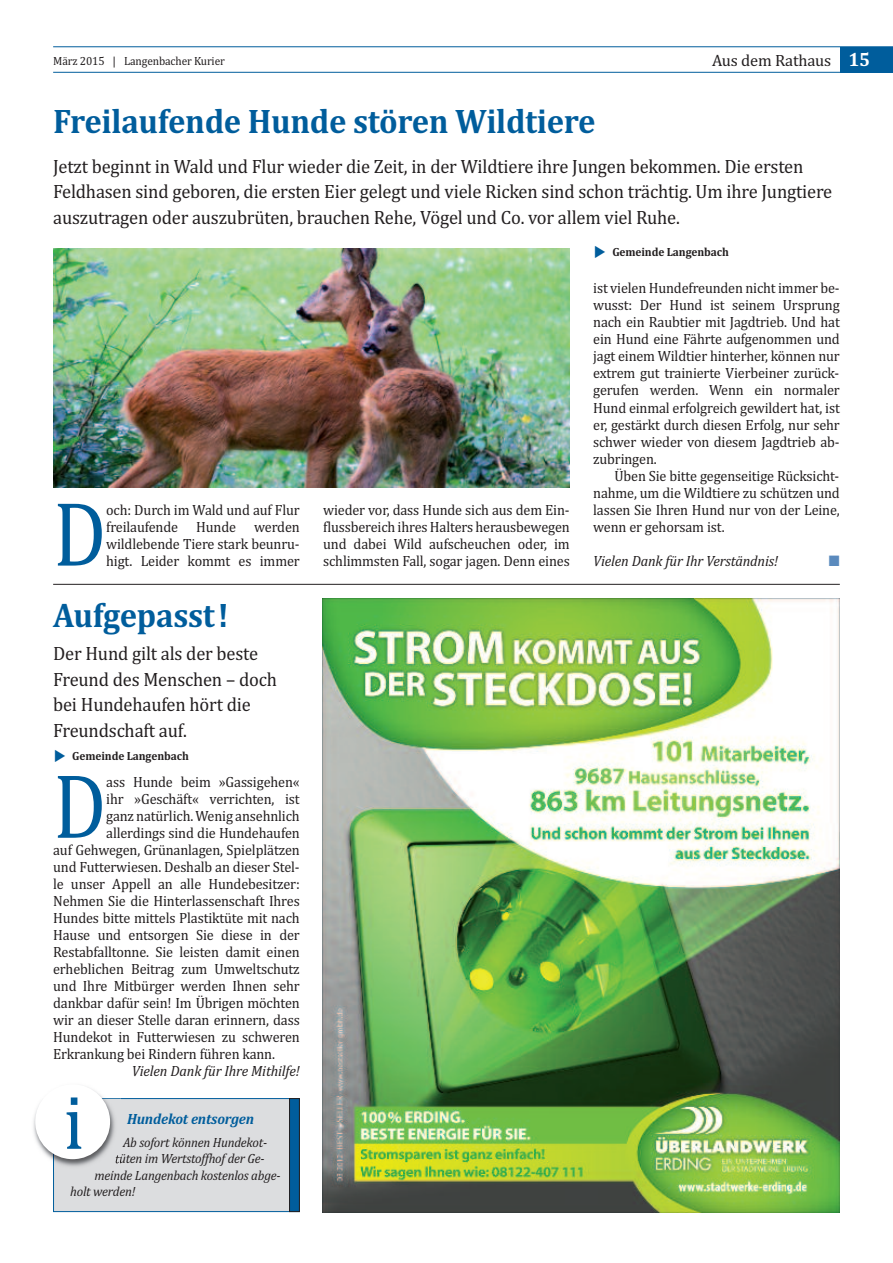
<style>
.page{position:relative;width:893px;height:1263px;background:#fff}
.page>*{position:absolute;margin:0;border:0;box-sizing:border-box;transform-origin:0 0}
.t1{font:92.7px "Cambria";color:#005d9c;scale:.87 1}
.t2{font:78px "Cambria";color:#005d9c;scale:.95 1}
.t3{font:700 34.5px "Cambria";letter-spacing:-.01em;color:#005d9c;scale:.95 1}
.t4{font:19.5px/25.5px "Cambria";letter-spacing:-.01em;color:#231f20;scale:.95 1}
.t5{font:16.5px "Cambria";letter-spacing:-.01em;color:#231f20}
.t6{font:15px/17px "Cambria";letter-spacing:-.01em;color:#231f20;text-align:justify;scale:.95 1}
.t7{font:italic 15px "Cambria";letter-spacing:-.01em;color:#231f20;scale:.95 1}
.t8{font:italic 700 15px "Cambria";letter-spacing:-.01em;color:#005d9c;scale:.95 1}
.t9{font:15px "Zapf Dingbats";color:#5a8abd;scale:.95 1}
.t10{font:italic 13.5px "Cambria";letter-spacing:-.015em;color:#231f20;scale:.95 1}
.t11{font:700 12px "Cambria";letter-spacing:-.01em;color:#231f20;scale:.95 1}
.t12{font:12px "Cambria";letter-spacing:-.01em;color:#231f20;scale:.95 1}
.s1{font-weight:700;font-size:19.5px;color:#fff}
</style>
<div class="page">
<hr style="left:53px;top:46px;width:840px;height:1px;background:#005d9c">
<hr style="left:53px;top:72px;width:840px;height:1px;background:#005d9c">
<div style="left:840px;top:47px;width:53px;height:25px;background:#005d9c"></div>
<div style="left:54px;top:1099px;width:245px;height:112px;background:#dcdddf"></div>
<div style="left:53px;top:1098px;width:247px;height:114px;border:1px solid #005d9c"></div>
<div style="left:290px;top:1098px;width:9px;height:113px;background:#005d9c"></div>
<div style="left:289px;top:1098px;width:11px;height:114px;border:1px solid #231f20"></div>
<img style="left:323px;top:599px;width:517px;height:614px">
<img style="left:53px;top:248px;width:517px;height:239px">
<hr style="left:53px;top:584px;width:787px;height:1px;background:#231f20">
<img style="left:33px;top:1087px;width:88px;height:84px">
<img style="left:102px;top:1098px;width:19px;height:1px">
<img style="left:53px;top:1154px;width:1px;height:17px">
<svg style="left:116px;top:1154px;width:5px;height:9px"></svg>
<div style="left:35px;top:1084px;width:75px;height:75px;background:#fff;border-radius:50%"></div>
<p class="t12" style="left:53px;top:53px;width:182px">März 2015 | Langenbacher Kurier</p>
<p class="t5" style="left:712px;top:50px;width:160px">Aus dem Rathaus <span class="s1">15</span></p>
<h3 class="t3" style="left:53px;top:101px;width:573px">Freilaufende Hunde stören Wildtiere</h3>
<p class="t4" style="left:53px;top:153px;width:822px">Jetzt beginnt in Wald und Flur wieder die Zeit, in der Wildtiere ihre Jungen bekommen. Die ersten<br>Feldhasen sind geboren, die ersten Eier gelegt und viele Ricken sind schon trächtig. Um ihre Jungtiere auszutragen oder auszubrüten, brauchen Rehe, Vögel und Co. vor allem viel Ruhe.</p>
<p class="t11" style="left:612px;top:245px;width:124px">Gemeinde Langenbach</p>
<h1 class="t1" style="left:53px;top:479px;width:63px">D</h1>
<p class="t6" style="left:106px;top:501px;width:205px">och: Durch im Wald und auf Flur freilaufende Hunde werden wildlebende Tiere stark beunru&shy;higt. Leider kommt es immer</p>
<p class="t6" style="left:323px;top:501px;width:261px">wieder vor, dass Hunde sich aus dem Ein&shy;flussbereich ihres Halters herausbewegen und dabei Wild aufscheuchen oder, im schlimmsten Fall, sogar jagen. Denn eines</p>
<h3 class="t3" style="left:53px;top:595px;width:186px">Aufgepasst!</h3>
<h3 class="t4" style="left:53px;top:641px;width:237px">Der Hund gilt als der beste<br>Freund des Menschen – doch bei Hundehaufen hört die<br>Freundschaft auf.</h3>
<p class="t11" style="left:72px;top:749px;width:124px">Gemeinde Langenbach</p>
<h1 class="t1" style="left:53px;top:751px;width:63px">D</h1>
<p class="t6" style="left:106px;top:773px;width:205px">ass Hunde beim »Gassigehen«</p>
<p class="t6" style="left:106px;top:790px;width:205px">ihr »Geschäft« verrichten, ist</p>
<p class="t6" style="left:106px;top:807px;width:205px">ganz natürlich. Wenig ansehnlich</p>
<p class="t6" style="left:106px;top:824px;width:205px">allerdings sind die Hundehaufen</p>
<p class="t6" style="left:53px;top:841px;width:261px">auf Gehwegen, Grünanlagen, Spielplätzen</p>
<p class="t6" style="left:53px;top:858px;width:261px">und Futterwiesen. Deshalb an dieser Stel-</p>
<p class="t6" style="left:53px;top:875px;width:261px">le unser Appell an alle Hundebesitzer:</p>
<p class="t6" style="left:53px;top:892px;width:261px">Nehmen Sie die Hinterlassenschaft Ihres</p>
<p class="t6" style="left:53px;top:909px;width:261px">Hundes bitte mittels Plastiktüte mit nach</p>
<p class="t6" style="left:53px;top:926px;width:261px">Hause und entsorgen Sie diese in der</p>
<p class="t6" style="left:53px;top:943px;width:261px">Restabfalltonne. Sie leisten damit einen</p>
<p class="t6" style="left:53px;top:960px;width:261px">erheblichen Beitrag zum Umweltschutz</p>
<p class="t6" style="left:53px;top:977px;width:261px">und Ihre Mitbürger werden Ihnen sehr</p>
<p class="t6" style="left:53px;top:994px;width:261px">dankbar dafür sein! Im Übrigen möchten</p>
<p class="t6" style="left:53px;top:1011px;width:261px">wir an dieser Stelle daran erinnern, dass</p>
<p class="t6" style="left:53px;top:1028px;width:261px">Hundekot in Futterwiesen zu schweren</p>
<p class="t6" style="left:53px;top:1045px;width:235px">Erkrankung bei Rindern führen kann.</p>
<p class="t7" style="left:132px;top:1062px;width:178px">Vielen Dank für Ihre Mithilfe!</p>
<p class="t8" style="left:127px;top:1110px;width:135px">Hundekot entsorgen</p>
<h2 class="t2" style="left:64px;top:1076px;width:23px">i</h2>
<p class="t10" style="left:123px;top:1134px;width:153px">Ab sofort können Hundekot-</p>
<p class="t10" style="left:115px;top:1151px;width:159px">tüten im Wertstoffhof der Ge-</p>
<p class="t10" style="left:94px;top:1167px;width:197px">meinde Langenbach kostenlos abge-</p>
<p class="t10" style="left:70px;top:1184px;width:70px">holt werden!</p>
<p class="t6" style="left:593px;top:280px;width:261px">ist vielen Hundefreunden nicht immer be&shy;wusst: Der Hund ist seinem Ursprung nach ein Raubtier mit Jagdtrieb. Und hat ein Hund eine Fährte aufgenommen und jagt einem Wildtier hinterher, können nur extrem gut trainierte Vierbeiner zurück&shy;gerufen werden. Wenn ein normaler Hund einmal erfolgreich gewildert hat, ist er, gestärkt durch diesen Erfolg, nur sehr schwer wieder von diesem Jagdtrieb ab&shy;zubringen.</p>
<p class="t6" style="left:593px;top:467px;width:261px;text-indent:21px">Üben Sie bitte gegenseitige Rücksicht&shy;nahme, um die Wildtiere zu schützen und lassen Sie Ihren Hund nur von der Leine, wenn er gehorsam ist.</p>
<p class="t7" style="left:593px;top:552px;width:196px">Vielen Dank für Ihr Verständnis!</p>
<p class="t9" style="left:829px;top:552px;width:13px">■</p>
</div>
